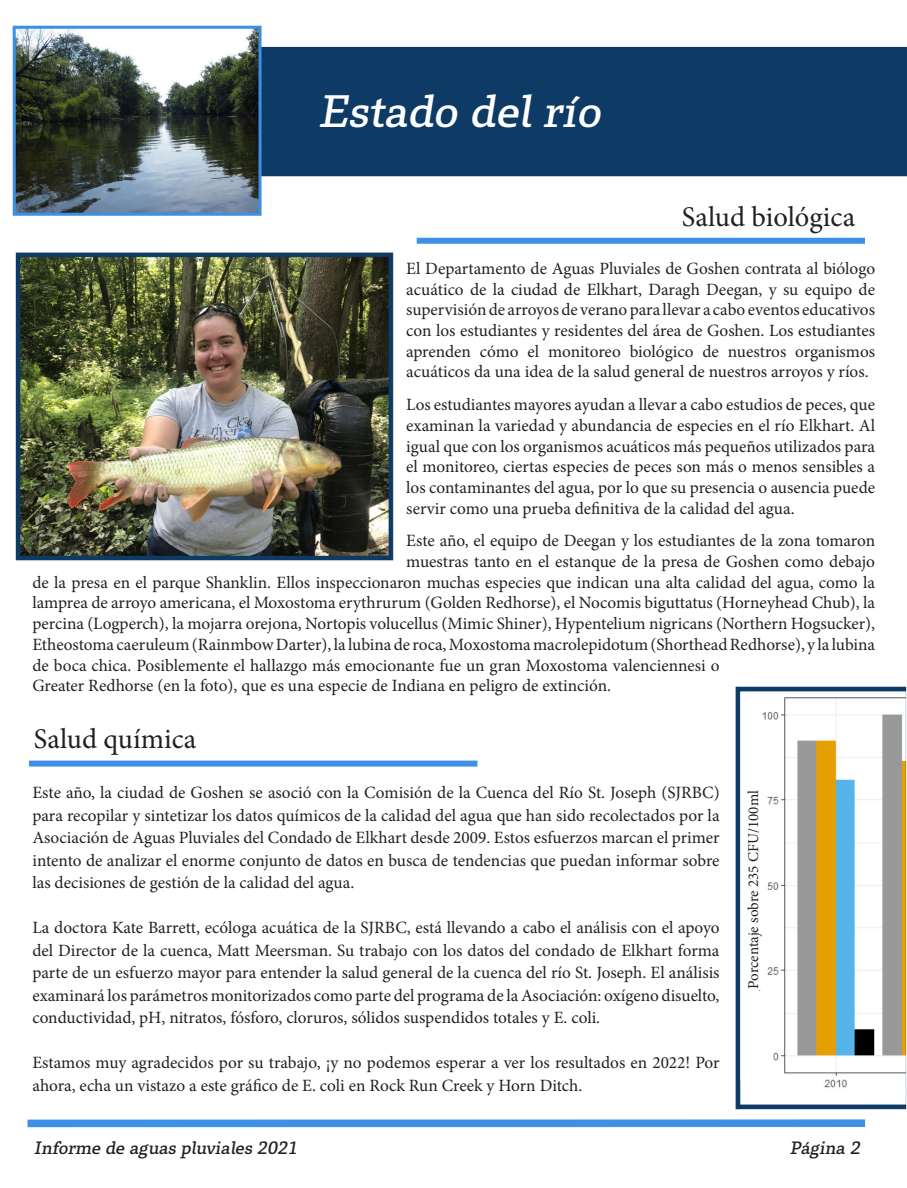
<style>
.page{position:relative;width:907px;height:1188px;background:#fff}
.page>*{position:absolute;margin:0;border:0;box-sizing:border-box;transform-origin:0 0}
.t1{font:italic 42px "Toppan Bunkyu Gothic Pr 6 N DB";color:#fff}
.t2{font:28.5px "Minion Pro";color:#231f20}
.t3{font:17.25px/20.7px "Minion Pro";color:#231f20;text-align:justify}
.t4{font:italic 16.5px "Toppan Bunkyu Gothic Pr 6 N DB";color:#231f20}
.t5{font:15px "Minion Pro";color:#231f20}
</style>
<div class="page">
<img style="left:12px;top:26px;width:895px;height:1102px">
<p class="t1" style="left:318px;top:88px;width:295px">Estado delrío</p>
<p class="t2" style="left:682px;top:198px;width:175px">Salud biológica</p>
<p class="t3" style="left:406px;top:258px;width:470px">El Departamento de Aguas Pluviales de Goshen contrata al biólogo acuático de la ciudad de Elkhart, Daragh Deegan, y su equipo de supervisión de arroyos de verano para llevar a cabo eventos educativos con los estudiantes y residentes del área de Goshen. Los estudiantes aprenden cómo el monitoreo biológico de nuestros organismos acuáticos da una idea de la salud general de nuestros arroyos y ríos.</p>
<p class="t3" style="left:406px;top:394px;width:470px">Los estudiantes mayores ayudan a llevar a cabo estudios de peces, que examinan la variedad y abundancia de especies en el río Elkhart. Al igual que con los organismos acuáticos más pequeños utilizados para el monitoreo, ciertas especies de peces son más o menos sensibles a los contaminantes del agua, por lo que su presencia o ausencia puede servir como una prueba definitiva de la calidad del agua.</p>
<p class="t3" style="left:406px;top:531px;width:470px">Este año, el equipo de Deegan y los estudiantes de la zona tomaron</p>
<p class="t3" style="left:406px;top:551px;width:470px">muestras tanto en el estanque de la presa de Goshen como debajo</p>
<p class="t3" style="left:32px;top:572px;width:844px">de la presa en el parque Shanklin. Ellos inspeccionaron muchas especies que indican una alta calidad del agua, como la</p>
<p class="t3" style="left:32px;top:593px;width:844px">lamprea de arroyo americana, el Moxostoma erythrurum (Golden Redhorse), el Nocomis biguttatus (Horneyhead Chub), la</p>
<p class="t3" style="left:32px;top:613px;width:844px">percina (Logperch), la mojarra orejona, Nortopis volucellus (Mimic Shiner), Hypentelium nigricans (Northern Hogsucker),</p>
<p class="t3" style="left:32px;top:634px;width:844px">Etheostoma caeruleum (Rainmbow Darter), la lubina de roca, Moxostoma macrolepidotum (Shorthead Redhorse), y la lubina</p>
<p class="t3" style="left:32px;top:655px;width:688px">de boca chica. Posiblemente el hallazgo más emocionante fue un gran Moxostoma valenciennesi o</p>
<p class="t3" style="left:32px;top:675px;width:580px">Greater Redhorse (en la foto), que es una especie de Indiana en peligro de extinción.</p>
<p class="t2" style="left:34px;top:720px;width:164px">Salud química</p>
<p class="t3" style="left:32px;top:781px;width:689px;line-height:22.5px">Este año, la ciudad de Goshen se asoció con la Comisión de la Cuenca del Río St. Joseph (SJRBC) para recopilar y sintetizar los datos químicos de la calidad del agua que han sido recolectados por la Asociación de Aguas Pluviales del Condado de Elkhart desde 2009. Estos esfuerzos marcan el primer intento de analizar el enorme conjunto de datos en busca de tendencias que puedan informar sobre las decisiones de gestión de la calidad del agua.</p>
<p class="t3" style="left:32px;top:916px;width:688px;line-height:22.5px">La doctora Kate Barrett, ecóloga acuática de la SJRBC, está llevando a cabo el análisis con el apoyo del Director de la cuenca, Matt Meersman. Su trabajo con los datos del condado de Elkhart forma parte de un esfuerzo mayor para entender la salud general de la cuenca del río St. Joseph. El análisis examinará los parámetros monitorizados como parte del programa de la Asociación: oxígeno disuelto, conductividad, pH, nitratos, fósforo, cloruros, sólidos suspendidos totales y E. coli.</p>
<p class="t3" style="left:32px;top:1051px;width:688px;line-height:22.5px">Estamos muy agradecidos por su trabajo, ¡y no podemos esperar a ver los resultados en 2022! Por ahora, echa un vistazo a este gráfico de E. coli en Rock Run Creek y Horn Ditch.</p>
<p class="t5" style="left:743px;top:989px;width:200px;rotate:-90deg">Porcentaje sobre 235 CFU/100ml</p>
<p class="t4" style="left:34px;top:1139px;width:270px">Informe de aguas pluviales 2021</p>
<p class="t4" style="left:789px;top:1139px;width:76px">Página 2</p>
</div>
